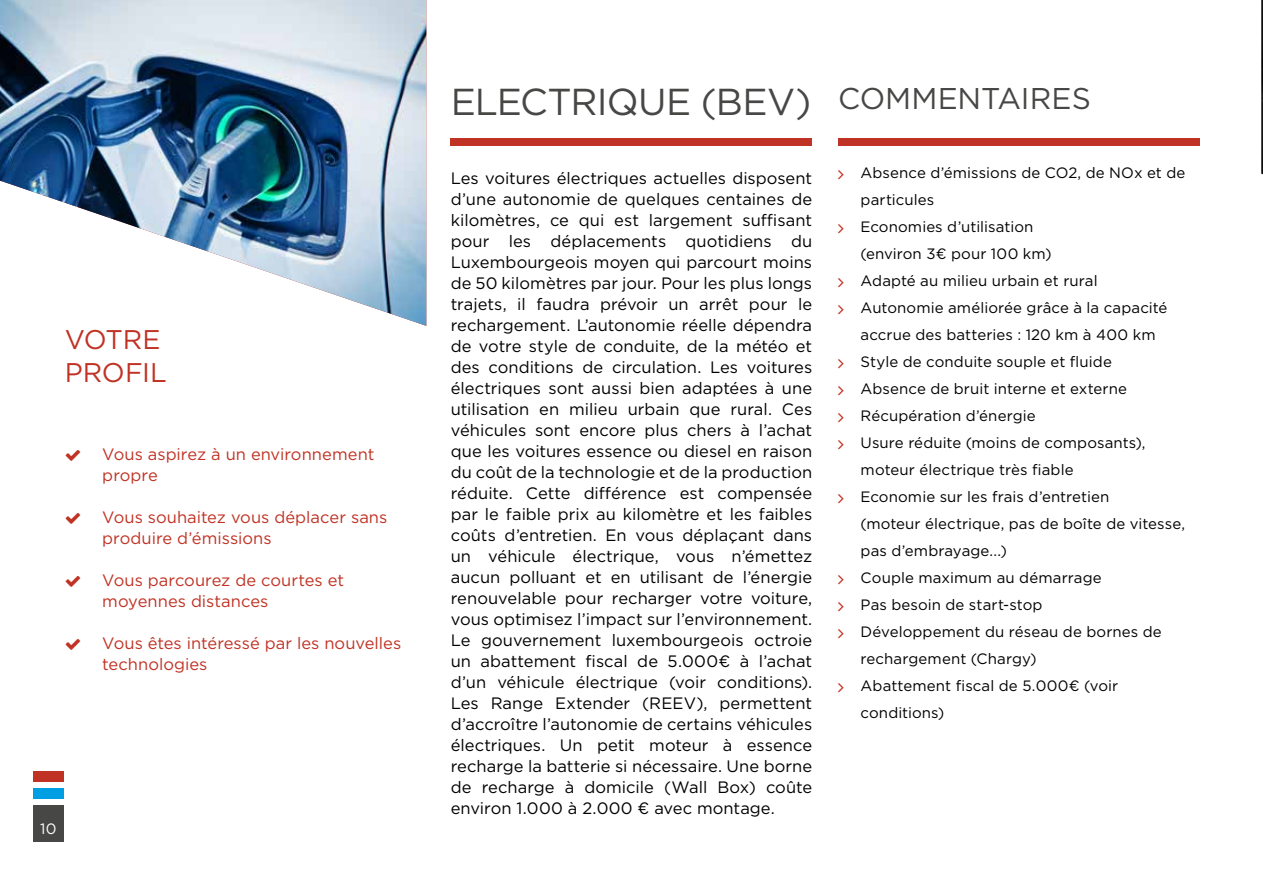
<style>
.page{position:relative;width:1263px;height:893px;background:#fff}
.page>*{position:absolute;margin:0;border:0;box-sizing:border-box;transform-origin:0 0}
.t1{font:37.5px "Gotham";letter-spacing:-.025em;color:#474746}
.t2{font:27px/33px "Gotham";letter-spacing:-.01em;color:#c03224}
.t3{font:16.5px/21px "Gotham";color:#000;text-align:justify}
.t4{font:16.5px/21px "Gotham";color:#c03224}
.t5{font:15px/27px "Gotham";letter-spacing:.005em;color:#000}
.t6{font:15px "Gotham";color:#fff}
</style>
<div class="page">
<div style="left:33px;top:805px;width:31px;height:37px;background:#474746"></div>
<div style="left:33px;top:788px;width:31px;height:11px;background:#009fe3"></div>
<div style="left:33px;top:770px;width:31px;height:11px;background:#c03224"></div>
<img style="left:1261px;top:0;width:2px;height:174px">
<img style="left:0;top:0;width:426px;height:326px">
<div style="left:451px;top:139px;width:361px;height:7px;background:#c03224"></div>
<div style="left:838px;top:139px;width:361px;height:7px;background:#c03224"></div>
<h2 class="t2" style="left:65px;top:322px;width:104px">VOTRE<br>PROFIL</h2>
<p class="t4" style="left:102px;top:443px;width:274px">Vous aspirez à un environnement propre</p>
<p class="t4" style="left:102px;top:506px;width:287px">Vous souhaitez vous déplacer sans produire d’émissions</p>
<p class="t4" style="left:102px;top:569px;width:243px">Vous parcourez de courtes et moyennes distances</p>
<p class="t4" style="left:102px;top:632px;width:300px">Vous êtes intéressé par les nouvelles technologies</p>
<p class="t6" style="left:40px;top:819px;width:18px">10</p>
<h1 class="t1" style="left:451px;top:78px;width:642px">ELECTRIQUE (BEV) <sup>COMMENTAIRES</sup></h1>
<p class="t3" style="left:451px;top:167px;width:363px">Les voitures électriques actuelles disposent d’une autonomie de quelques centaines de kilomètres, ce qui est largement suffisant pour les déplacements quotidiens du Luxembourgeois moyen qui parcourt moins de 50 kilomètres par jour. Pour les plus longs trajets, il faudra prévoir un arrêt pour le rechargement. L’autonomie réelle dépendra de votre style de conduite, de la météo et des conditions de circulation. Les voitures électriques sont aussi bien adaptées à une utilisation en milieu urbain que rural. Ces véhicules sont encore plus chers à l’achat que les voitures essence ou diesel en raison du coût de la technologie et de la production réduite. Cette différence est compensée par le faible prix au kilomètre et les faibles coûts d’entretien. En vous déplaçant dans un véhicule électrique, vous n’émettez aucun polluant et en utilisant de l’énergie renouvelable pour recharger votre voiture, vous optimisez l’impact sur l’environnement.<br>Le gouvernement luxembourgeois octroie un abattement fiscal de 5.000€ à l’achat d’un véhicule électrique (voir conditions).<br>Les Range Extender (REEV), permettent d’accroître l’autonomie de certains véhicules électriques. Un petit moteur à essence recharge la batterie si nécessaire. Une borne de recharge à domicile (Wall Box) coûte environ 1.000 à 2.000 € avec montage.</p>
<p class="t5" style="left:861px;top:159px;width:326px">Absence d’émissions de CO2, de NOx et de particules<br>Economies d’utilisation<br>(environ 3€ pour 100 km)<br>Adapté au milieu urbain et rural<br>Autonomie améliorée grâce à la capacité accrue des batteries : 120 km à 400 km<br>Style de conduite souple et fluide<br>Absence de bruit interne et externe<br>Récupération d’énergie<br>Usure réduite (moins de composants), moteur électrique très fiable<br>Economie sur les frais d’entretien<br>(moteur électrique, pas de boîte de vitesse, pas d’embrayage...)<br>Couple maximum au démarrage<br>Pas besoin de start-stop<br>Développement du réseau de bornes de rechargement (Chargy)<br>Abattement fiscal de 5.000€ (voir conditions)</p>
</div>
